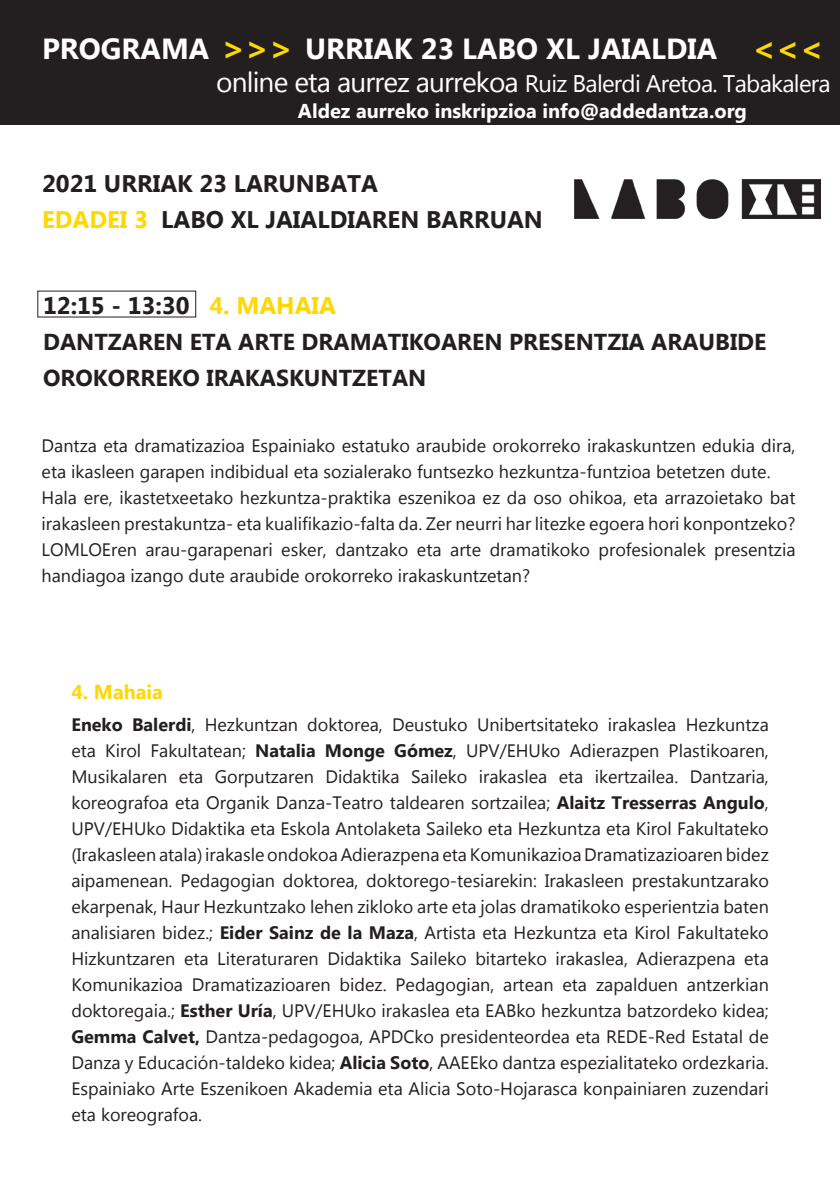
<style>
.page{position:relative;width:840px;height:1191px;background:#fff}
.page>*{position:absolute;margin:0;border:0;box-sizing:border-box;transform-origin:0 0}
.t1{font:700 33.8px "Microsoft Tai Le";color:#ffd801}
.t2{font:700 29px "Microsoft Tai Le";color:#fff}
.t3{font:700 24px "Microsoft Tai Le";color:#231f20}
.t4{font:24px "Microsoft Tai Le";letter-spacing:-.03em;color:#fff}
.t5{font:700 23px/36px "Microsoft Tai Le";color:#231f20}
.t6{font:700 20px "Microsoft Tai Le";color:#fff}
.t7{font:700 20px "Microsoft Tai Le";color:#ffd801}
.t8{font:18px/26px "Microsoft Tai Le";color:#231f20;text-align:justify}
.s1{font-size:28px}
.s2{color:#ffd801}
.s3{font-weight:700}
</style>
<div class="page">
<div style="left:0;top:0;width:839px;height:125px;background:#231f20"></div>
<img style="left:574px;top:180px;width:245px;height:39px">
<p class="t2" style="left:42px;top:32px;width:169px">PROGRAMA</p>
<p class="t2" style="left:305px;top:32px;width:413px">URRIAK 23 LABO XL JAIALDIA</p>
<p class="t4" style="left:216px;top:69px;width:615px"><span class="s1">online eta aurrez aurrekoa</span> Ruiz Balerdi Aretoa. Tabakalera</p>
<p class="t6" style="left:298px;top:99px;width:450px">Aldez aurreko inskripzioa info@addedantza.org</p>
<p class="t1" style="left:221px;top:29px;width:73px">&gt;&gt;&gt;</p>
<p class="t1" style="left:751px;top:29px;width:73px">&lt;&lt;&lt;</p>
<p class="t3" style="left:42px;top:170px;width:337px">2021 URRIAK 23 LARUNBATA</p>
<p class="t3" style="left:42px;top:206px;width:502px"><span class="s2">EDADEI 3</span> LABO XL JAIALDIAREN BARRUAN</p>
<p class="t3" style="left:43px;top:292px;width:294px">12:15 - 13:30 <span class="s2">4. MAHAIA</span></p>
<p class="t5" style="left:43px;top:325px;width:724px">DANTZAREN ETA ARTE DRAMATIKOAREN PRESENTZIA ARAUBIDE<br>OROKORREKO IRAKASKUNTZETAN</p>
<p class="t8" style="left:42px;top:434px;width:755px">Dantza eta dramatizazioa Espainiako estatuko araubide orokorreko irakaskuntzen edukia dira, eta ikasleen garapen indibidual eta sozialerako funtsezko hezkuntza-funtzioa betetzen dute.</p>
<p class="t8" style="left:42px;top:486px;width:755px">Hala ere, ikastetxeetako hezkuntza-praktika eszenikoa ez da oso ohikoa, eta arrazoietako bat irakasleen prestakuntza- eta kualifikazio-falta da. Zer neurri har litezke egoera hori konpontzeko?<br>LOMLOEren arau-garapenari esker, dantzako eta arte dramatikoko profesionalek presentzia handiagoa izango dute araubide orokorreko irakaskuntzetan?</p>
<p class="t7" style="left:71px;top:680px;width:93px">4. Mahaia</p>
<p class="t8" style="left:71px;top:713px;width:698px"><span class="s3">Eneko Balerdi</span>, Hezkuntzan doktorea, Deustuko Unibertsitateko irakaslea Hezkuntza eta Kirol Fakultatean; <span class="s3">Natalia Monge Gómez</span>, UPV/EHUko Adierazpen Plastikoaren, Musikalaren eta Gorputzaren Didaktika Saileko irakaslea eta ikertzailea. Dantzaria, koreografoa eta Organik Danza-Teatro taldearen sortzailea; <span class="s3">Alaitz Tresserras Angulo</span>, UPV/EHUko Didaktika eta Eskola Antolaketa Saileko eta Hezkuntza eta Kirol Fakultateko (Irakasleen atala) irakasle ondokoa Adierazpena eta Komunikazioa Dramatizazioaren bidez aipamenean. Pedagogian doktorea, doktorego-tesiarekin: Irakasleen prestakuntzarako ekarpenak, Haur Hezkuntzako lehen zikloko arte eta jolas dramatikoko esperientzia baten analisiaren bidez.; <span class="s3">Eider Sainz de la Maza</span>, Artista eta Hezkuntza eta Kirol Fakultateko Hizkuntzaren eta Literaturaren Didaktika Saileko bitarteko irakaslea, Adierazpena eta Komunikazioa Dramatizazioaren bidez. Pedagogian, artean eta zapalduen antzerkian doktoregaia.; <span class="s3">Esther Uría</span>, UPV/EHUko irakaslea eta EABko hezkuntza batzordeko kidea; <span class="s3">Gemma Calvet,</span> Dantza-pedagogoa, APDCko presidenteordea eta REDE-Red Estatal de Danza y Educación-taldeko kidea; <span class="s3">Alicia Soto</span>, AAEEko dantza espezialitateko ordezkaria.<br>Espainiako Arte Eszenikoen Akademia eta Alicia Soto-Hojarasca konpainiaren zuzendari eta koreografoa.</p>
</div>
